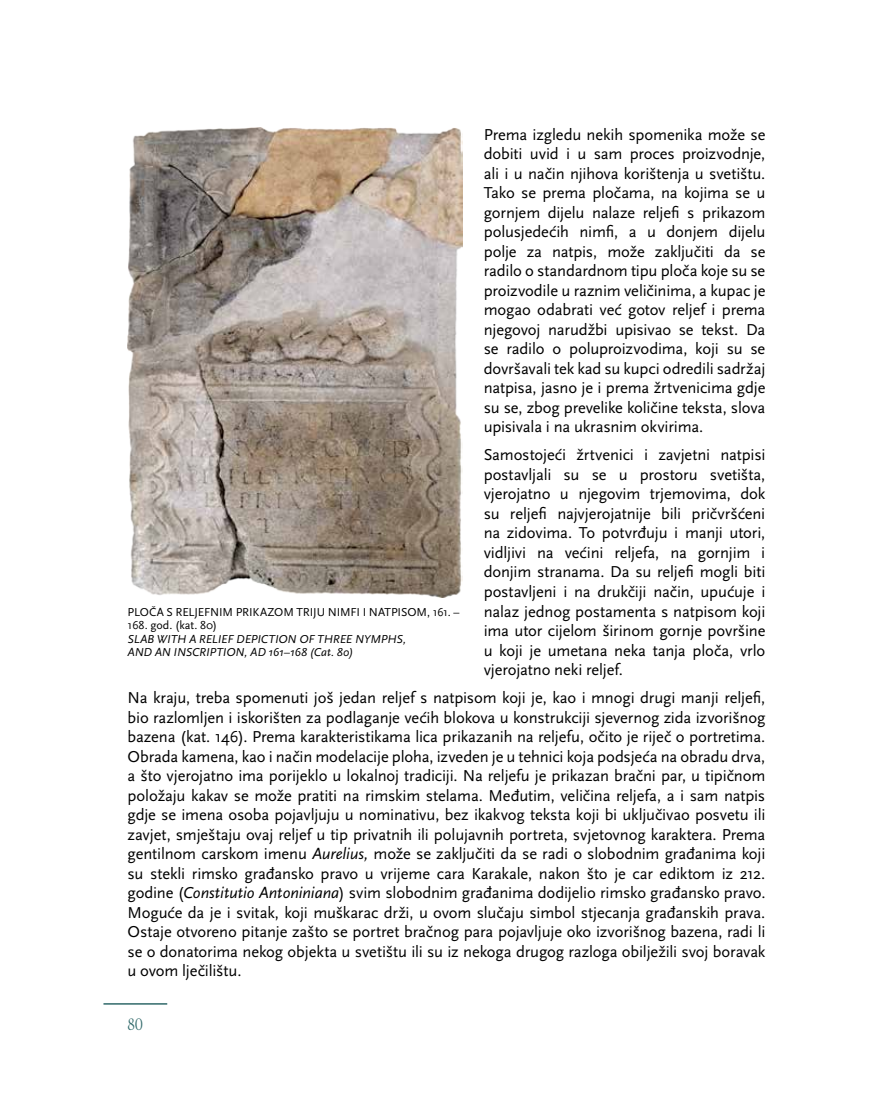
<style>
.page{position:relative;width:893px;height:1106px;background:#fff}
.page>*{position:absolute;margin:0;border:0;box-sizing:border-box;transform-origin:0 0}
.t1{font:16.5px/19.5px "Scala Sans Pro";letter-spacing:-.01em;color:#000;text-align:justify}
.t2{font:16.5px "Carrig Display";color:#30696a;scale:.84 1}
.t3{font:italic 12px/13.5px "Scala Sans Pro";letter-spacing:-.005em;color:#000}
.t4{font:12px/13.5px "Scala Sans Pro";letter-spacing:-.01em;color:#000}
.s1{font-style:italic}
</style>
<div class="page">
<hr style="left:103px;top:1003px;width:64px;height:1px;background:#30696a">
<img style="left:128px;top:128px;width:334px;height:469px">
<p class="t1" style="left:484px;top:125px;width:283px">Prema izgledu nekih spomenika može se dobiti uvid i u sam proces proizvodnje, ali i u način njihova korištenja u svetištu.<br>Tako se prema pločama, na kojima se u gornjem dijelu nalaze reljefi s prikazom polusjedećih nimfi, a u donjem dijelu polje za natpis, može zaključiti da se radilo o standardnom tipu ploča koje su se proizvodile u raznim veličinima, a kupac je mogao odabrati već gotov reljef i prema njegovoj narudžbi upisivao se tekst. Da se radilo o poluproizvodima, koji su se dovršavali tek kad su kupci odredili sadržaj natpisa, jasno je i prema žrtvenicima gdje su se, zbog prevelike količine teksta, slova upisivala i na ukrasnim okvirima.</p>
<p class="t1" style="left:484px;top:445px;width:283px">Samostojeći žrtvenici i zavjetni natpisi postavljali su se u prostoru svetišta, vjerojatno u njegovim trjemovima, dok su reljefi najvjerojatnije bili pričvršćeni na zidovima. To potvrđuju i manji utori, vidljivi na većini reljefa, na gornjim i donjim stranama. Da su reljefi mogli biti postavljeni i na drukčiji način, upućuje i nalaz jednog postamenta s natpisom koji ima utor cijelom širinom gornje površine u koji je umetana neka tanja ploča, vrlo vjerojatno neki reljef.</p>
<p class="t1" style="left:128px;top:688px;width:639px">Na kraju, treba spomenuti još jedan reljef s natpisom koji je, kao i mnogi drugi manji reljefi, bio razlomljen i iskorišten za podlaganje većih blokova u konstrukciji sjevernog zida izvorišnog bazena (kat. 146). Prema karakteristikama lica prikazanih na reljefu, očito je riječ o portretima.<br>Obrada kamena, kao i način modelacije ploha, izveden je u tehnici koja podsjeća na obradu drva, a što vjerojatno ima porijeklo u lokalnoj tradiciji. Na reljefu je prikazan bračni par, u tipičnom položaju kakav se može pratiti na rimskim stelama. Međutim, veličina reljefa, a i sam natpis gdje se imena osoba pojavljuju u nominativu, bez ikakvog teksta koji bi uključivao posvetu ili zavjet, smještaju ovaj reljef u tip privatnih ili polujavnih portreta, svjetovnog karaktera. Prema gentilnom carskom imenu <span class="s1">Aurelius,</span> može se zaključiti da se radi o slobodnim građanima koji su stekli rimsko građansko pravo u vrijeme cara Karakale, nakon što je car ediktom iz 212. godine (<span class="s1">Constitutio Antoniniana</span>) svim slobodnim građanima dodijelio rimsko građansko pravo.<br>Moguće da je i svitak, koji muškarac drži, u ovom slučaju simbol stjecanja građanskih prava.<br>Ostaje otvoreno pitanje zašto se portret bračnog para pojavljuje oko izvorišnog bazena, radi li se o donatorima nekog objekta u svetištu ili su iz nekoga drugog razloga obilježili svoj boravak u ovom lječilištu.</p>
<p class="t4" style="left:128px;top:605px;width:333px">PLOČA S RELJEFNIM PRIKAZOM TRIJU NIMFI I NATPISOM, 161. –<br>168. god. (kat. 80)</p>
<p class="t3" style="left:128px;top:632px;width:280px">SLAB WITH A RELIEF DEPICTION OF THREE NYMPHS,<br>AND AN INSCRIPTION, AD 161–168 (Cat. 80)</p>
<p class="t2" style="left:128px;top:1015px;width:20px">80</p>
</div>
